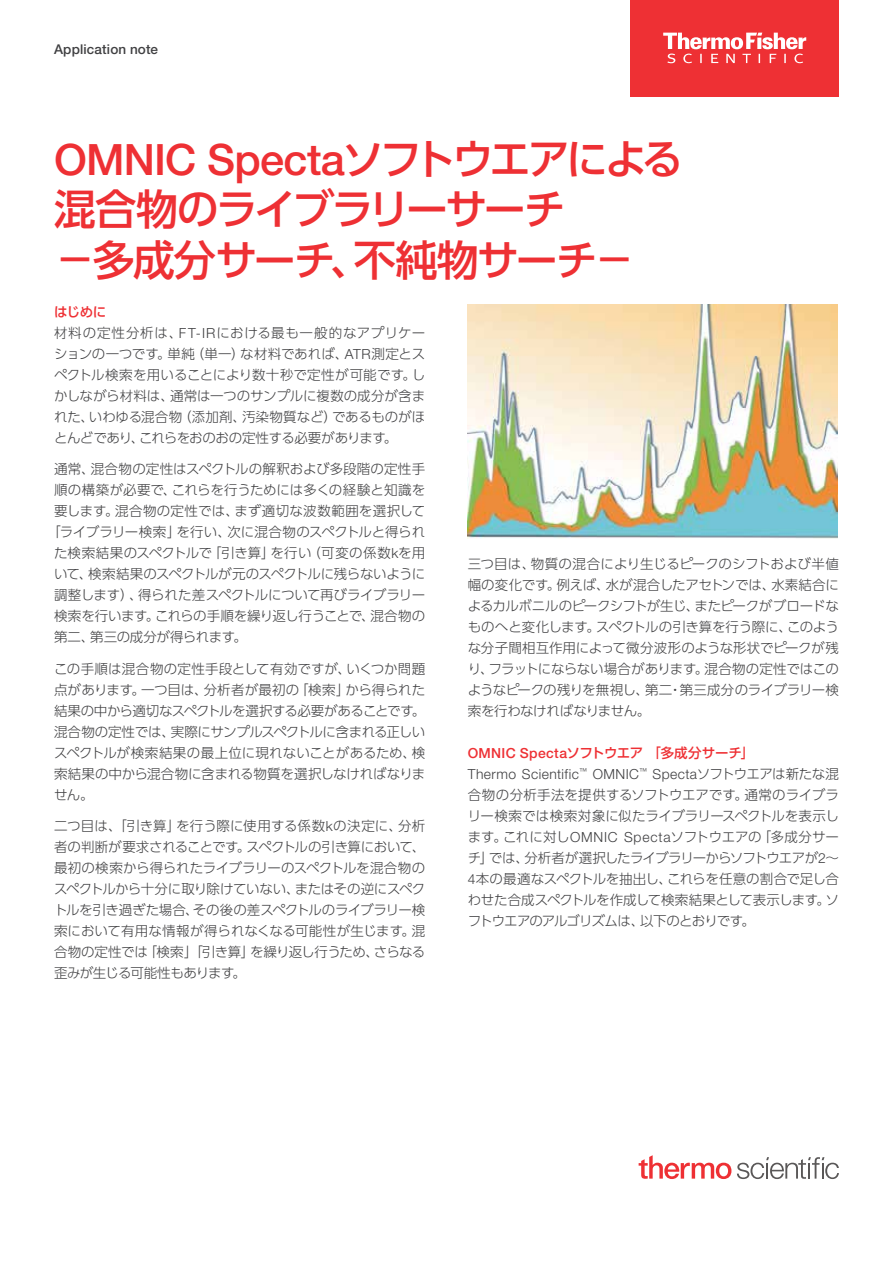
<style>
.page{position:relative;width:893px;height:1263px;background:#fff}
.page>*{position:absolute;margin:0;border:0;box-sizing:border-box;transform-origin:0 0}
.t1{font:500 43.2px "Helvetica Neue LTW1 G";letter-spacing:-.02em;color:#ee3034}
.t2{font:500 42px/50.4px "UD Shin Go Pro";letter-spacing:-.05em;color:#ee3034}
.t3{font:300 13.95px "Helvetica Neue LTW1 G";letter-spacing:.03em;color:#404042}
.t4{font:300 13.5px/21px "UD Shin Go Pro";letter-spacing:-.02em;color:#404042;text-align:justify}
.t5{font:500 13.5px "UD Shin Go Pro";letter-spacing:-.025em;color:#ee3034}
.t6{font:500 13.5px "Helvetica Neue LTW1 G";letter-spacing:.01em;color:#404042}
.s1{font-family:"UD Shin Go Pro";font-size:42px}
.s2{font-weight:500;color:#ee3034}
.s3{font-family:"Helvetica Neue LTW1 G";font-size:13.95px}
.s4{font-family:"UD Shin Go Pro";font-size:13.5px}
</style>
<div class="page">
<img style="left:468px;top:305px;width:369px;height:234px">
<svg style="left:737px;top:1157px;width:102px;height:22px"></svg>
<svg style="left:639px;top:1155px;width:92px;height:24px"></svg>
<div style="left:630px;top:0;width:209px;height:96px;background:#ee3034"></div>
<svg style="left:663px;top:33px;width:143px;height:30px"></svg>
<p class="t6" style="left:54px;top:41px;width:106px">Application note</p>
<h1 class="t1" style="left:54px;top:134px;width:631px">OMNIC Specta<span class="s1">ソフトウエアによる</span></h1>
<h2 class="t2" style="left:54px;top:183px;width:583px">混合物のライブラリーサーチ<br>－多成分サーチ、不純物サーチ－</h2>
<p class="t4" style="left:54px;top:301px;width:373px;text-align:left"><span class="s2">はじめに<br></span>材料の定性分析は、<span class="s3">FT-IR</span>における最も一般的なアプリケーションの一つです。単純（単一）な材料であれば、<span class="s3">ATR</span>測定とスペクトル検索を用いることにより数十秒で定性が可能です。しかしながら材料は、通常は一つのサンプルに複数の成分が含まれた、いわゆる混合物（添加剤、汚染物質など）であるものがほとんどであり、これらをおのおの定性する必要があります。</p>
<p class="t4" style="left:54px;top:458px;width:373px">通常、混合物の定性はスペクトルの解釈および多段階の定性手順の構築が必要で、これらを行うためには多くの経験と知識を要します。混合物の定性では、まず適切な波数範囲を選択して｢ライブラリー検索」を行い、次に混合物のスペクトルと得られた検索結果のスペクトルで「引き算」を行い（可変の係数<span class="s3">k</span>を用いて、検索結果のスペクトルが元のスペクトルに残らないように調整します）、得られた差スペクトルについて再びライブラリー検索を行います。これらの手順を繰り返し行うことで、混合物の第二、第三の成分が得られます。</p>
<p class="t4" style="left:54px;top:658px;width:373px">この手順は混合物の定性手段として有効ですが、いくつか問題点があります。一つ目は、分析者が最初の「検索」から得られた結果の中から適切なスペクトルを選択する必要があることです。混合物の定性では、実際にサンプルスペクトルに含まれる正しいスペクトルが検索結果の最上位に現れないことがあるため、検索結果の中から混合物に含まれる物質を選択しなければなりません。</p>
<p class="t4" style="left:54px;top:815px;width:373px">二つ目は、「引き算」を行う際に使用する係数<span class="s3">k</span>の決定に、分析者の判断が要求されることです。スペクトルの引き算において、最初の検索から得られたライブラリーのスペクトルを混合物のスペクトルから十分に取り除けていない、またはその逆にスペクトルを引き過ぎた場合、その後の差スペクトルのライブラリー検索において有用な情報が得られなくなる可能性が生じます。混合物の定性では「検索」「引き算」を繰り返し行うため、さらなる歪みが生じる可能性もあります。</p>
<p class="t4" style="left:468px;top:553px;width:373px">三つ目は、物質の混合により生じるピークのシフトおよび半値幅の変化です。例えば、水が混合したアセトンでは、水素結合によるカルボニルのピークシフトが生じ、またピークがブロードなものへと変化します。スペクトルの引き算を行う際に、このような分子間相互作用によって微分波形のような形状でピークが残り、フラットにならない場合があります。混合物の定性ではこのようなピークの残りを無視し、第二・第三成分のライブラリー検索を行わなければなりません。</p>
<p class="t5" style="left:468px;top:742px;width:288px"><span class="s3">OMNIC Specta</span>ソフトウエア「多成分サーチ」</p>
<p class="t3" style="left:468px;top:765px;width:373px">Thermo Scientific<sup>™</sup> OMNIC<sup>™</sup> Specta<span class="s4">ソフトウエアは新たな混</span></p>
<p class="t4" style="left:468px;top:784px;width:373px">合物の分析手法を提供するソフトウエアです。通常のライブラリー検索では検索対象に似たライブラリースペクトルを表示します。これに対し<span class="s3">OMNIC Specta</span>ソフトウエアの「多成分サーチ」では、分析者が選択したライブラリーからソフトウエアが<span class="s3">2</span>～<span class="s3">4</span>本の最適なスペクトルを抽出し、これらを任意の割合で足し合わせた合成スペクトルを作成して検索結果として表示します。ソフトウエアのアルゴリズムは、以下のとおりです。</p>
</div>
